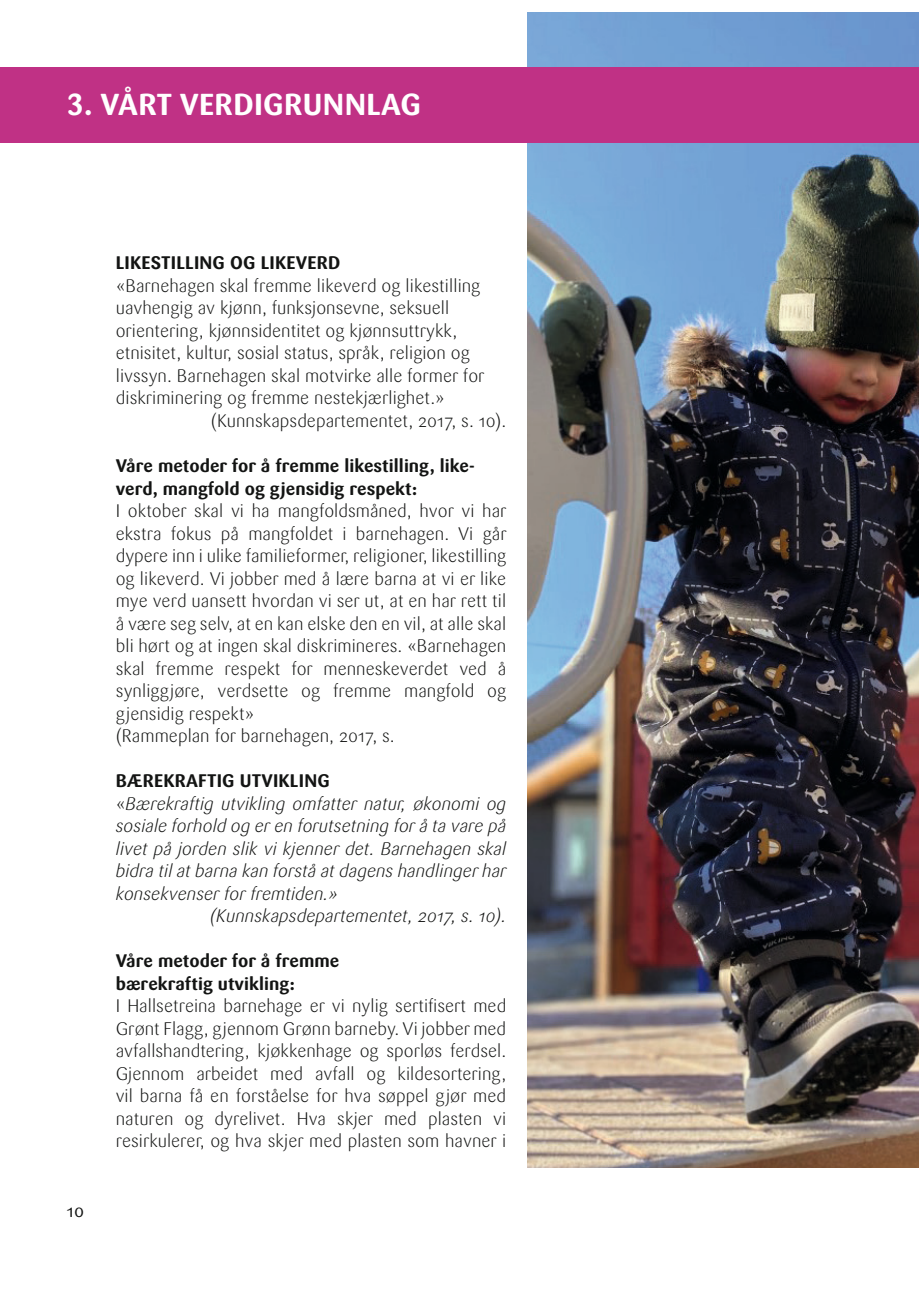
<style>
.page{position:relative;width:919px;height:1289px;background:#fff}
.page>*{position:absolute;margin:0;border:0;box-sizing:border-box;transform-origin:0 0}
.t1{font:700 30px "Sari OT";letter-spacing:.01em;color:#fff}
.t2{font:300 18px/22.5px "Sari OT";color:#131413}
.t3{font:italic 300 18px "Sari OT";color:#131413}
.t4{font:700 18px/22.5px "Sari OT";color:#131413}
.t5{font:18px "Sari OT";color:#131413}
.s1{font-style:normal}
</style>
<div class="page">
<img style="left:527px;top:13px;width:391px;height:1154px">
<div style="left:0;top:67px;width:918px;height:75px;background:#c03185"></div>
<h1 class="t1" style="left:67px;top:85px;width:356px">3. VÅRT VERDIGRUNNLAG</h1>
<p class="t5" style="left:67px;top:1198px;width:19px">10</p>
<p class="t4" style="left:116px;top:252px;width:226px">LIKESTILLING OG LIKEVERD</p>
<p class="t2" style="left:116px;top:274px;width:366px">«Barnehagen skal fremme likeverd og likestilling</p>
<p class="t2" style="left:116px;top:297px;width:335px">uavhengig av kjønn, funksjonsevne, seksuell</p>
<p class="t2" style="left:116px;top:319px;width:343px">orientering, kjønnsidentitet og kjønnsuttrykk,</p>
<p class="t2" style="left:116px;top:342px;width:355px">etnisitet, kultur, sosial status, språk, religion og</p>
<p class="t2" style="left:116px;top:364px;width:370px">livssyn. Barnehagen skal motvirke alle former for</p>
<p class="t2" style="left:116px;top:387px;width:331px">diskriminering og fremme nestekjærlighet.»</p>
<p class="t2" style="left:211px;top:409px;width:297px">(Kunnskapsdepartementet, 2017, s. 10).</p>
<p class="t4" style="left:116px;top:454px;width:361px">Våre metoder for å fremme likestilling, like&shy;verd, mangfold og gjensidig respekt:</p>
<p class="t2" style="left:116px;top:499px;width:392px">I oktober skal vi ha mangfoldsmåned, hvor vi har ekstra fokus på mangfoldet i barnehagen. Vi går dypere inn i ulike familieformer, religioner, likestilling og likeverd. Vi jobber med å lære barna at vi er like mye verd uansett hvordan vi ser ut, at en har rett til å være seg selv, at en kan elske den en vil, at alle skal bli hørt og at ingen skal diskrimineres. «Barnehagen skal fremme respekt for menneskeverdet ved å synliggjøre, verdsette og fremme mangfold og gjensidig respekt»<br>(Rammeplan for barnehagen, 2017, s.</p>
<p class="t4" style="left:116px;top:769px;width:215px">BÆREKRAFTIG UTVIKLING</p>
<p class="t3" style="left:116px;top:791px;width:392px"><span class="s1">«</span>Bærekraftig utvikling omfatter natur, økonomi og</p>
<p class="t3" style="left:116px;top:814px;width:392px">sosiale forhold og er en forutsetning for å ta vare på</p>
<p class="t3" style="left:116px;top:836px;width:392px">livet på jorden slik vi kjenner det. Barnehagen skal</p>
<p class="t3" style="left:116px;top:859px;width:392px">bidra til at barna kan forstå at dagens handlinger har</p>
<p class="t3" style="left:116px;top:881px;width:224px">konsekvenser for fremtiden.»</p>
<p class="t3" style="left:210px;top:904px;width:298px">(Kunnskapsdepartementet, 2017, s. 10).</p>
<p class="t4" style="left:116px;top:949px;width:225px">Våre metoder for å fremme bærekraftig utvikling:</p>
<p class="t2" style="left:116px;top:994px;width:392px;text-align:justify">I Hallsetreina barnehage er vi nylig sertifisert med Grønt Flagg, gjennom Grønn barneby. Vi jobber med avfallshandtering, kjøkkenhage og sporløs ferdsel.<br>Gjennom arbeidet med avfall og kildesortering, vil barna få en forståelse for hva søppel gjør med naturen og dyrelivet. Hva skjer med plasten vi resirkulerer, og hva skjer med plasten som havner i</p>
</div>
